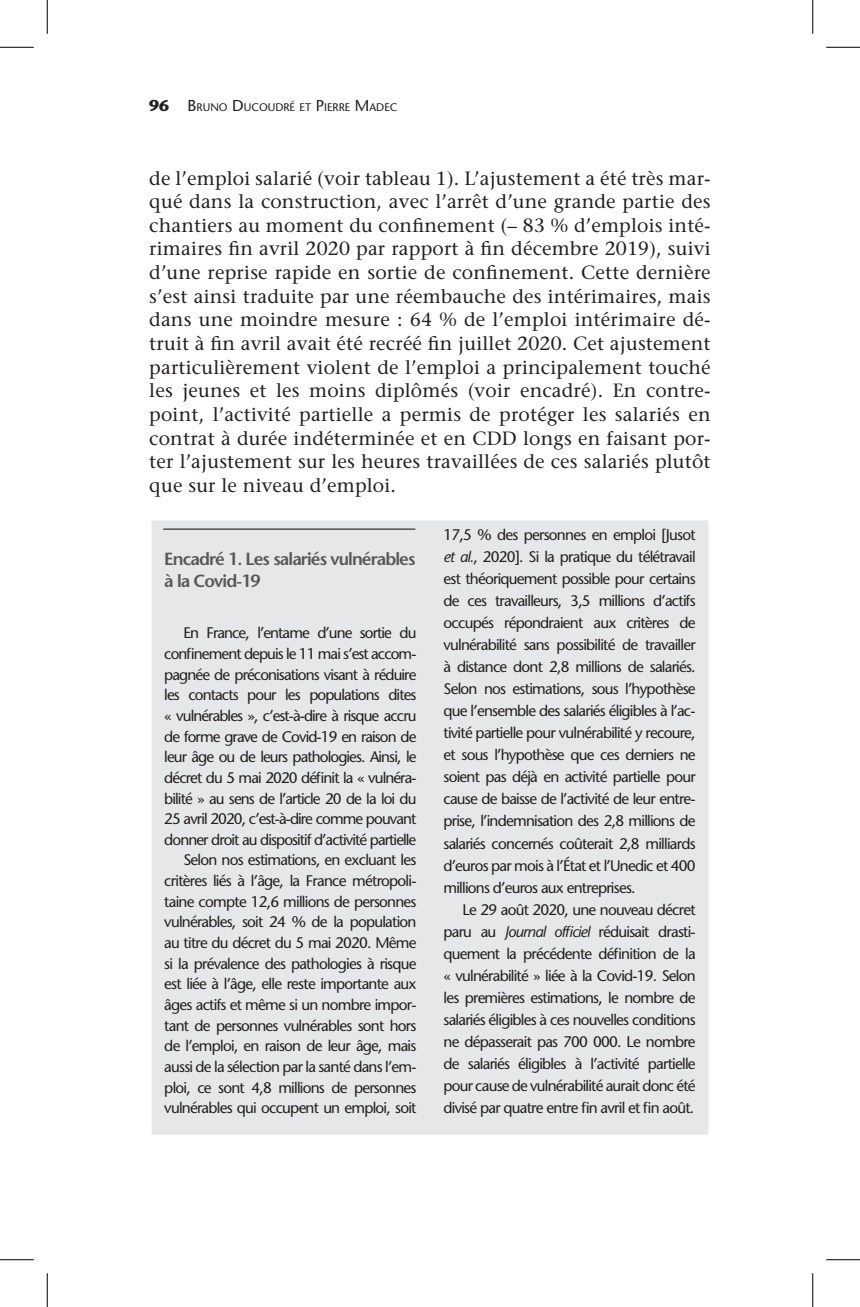
<style>
.page{position:relative;width:860px;height:1307px;background:#fff}
.page>*{position:absolute;margin:0;border:0;box-sizing:border-box;transform-origin:0 0}
.courant{font:19.12px/23.6px "Stone Serif";letter-spacing:.01em;color:#231f20;text-align:justify}
.Titre_encadré{font:600 17.55px/22.5px "Stone Sans";letter-spacing:-.05em;color:#57585a}
.Normal_1er{font:15.3px/22.1px "Stone Sans";letter-spacing:-.05em;color:#231f20;text-align:justify}
.t1{font:11.03px "Stone Sans";color:#231f20}
.s1{font-weight:700;font-size:15.75px}
.s2{font-size:15.75px}
.s3{font-style:italic}
</style>
<div class="page">
<div style="left:149px;top:518px;width:562px;height:618px;background:#e6e7e9;border:2px solid #fff"></div>
<hr style="left:163px;top:528px;width:252px;height:1px;background:#231f20">
<hr style="left:0;top:47px;width:34px;height:1px;background:#000">
<hr style="left:826px;top:47px;width:34px;height:1px;background:#000">
<hr style="left:0;top:1259px;width:34px;height:1px;background:#000">
<hr style="left:826px;top:1259px;width:34px;height:1px;background:#000">
<hr style="left:47px;top:0;width:1px;height:34px;background:#000">
<hr style="left:47px;top:1273px;width:1px;height:33px;background:#000">
<hr style="left:812px;top:0;width:1px;height:34px;background:#000">
<hr style="left:812px;top:1273px;width:1px;height:33px;background:#000">
<p class="t1" style="left:149px;top:100px;width:250px"><span class="s1">96</span> <span class="s2">B</span>RUNO <span class="s2">D</span>UCOUDRÉ ET <span class="s2">P</span>IERRE <span class="s2">M</span>ADEC</p>
<p class="courant" style="left:149px;top:166px;width:563px">de l’emploi salarié (voir tableau 1). L’ajustement a été très mar&shy;qué dans la construction, avec l’arrêt d’une grande partie des chantiers au moment du confinement (– 83 % d’emplois inté&shy;rimaires fin avril 2020 par rapport à fin décembre 2019), suivi d’une reprise rapide en sortie de confinement. Cette dernière s’est ainsi traduite par une réembauche des intérimaires, mais dans une moindre mesure : 64 % de l’emploi intérimaire dé&shy;truit à fin avril avait été recréé fin juillet 2020. Cet ajustement particulièrement violent de l’emploi a principalement touché les jeunes et les moins diplômés (voir encadré). En contre&shy;point, l’activité partielle a permis de protéger les salariés en contrat à durée indéterminée et en CDD longs en faisant por&shy;ter l’ajustement sur les heures travaillées de ces salariés plutôt que sur le niveau d’emploi.</p>
<p class="Titre_encadré" style="left:164px;top:547px;width:253px">Encadré 1. Les salariés vulnérables à la Covid-19</p>
<p class="Normal_1er" style="left:164px;top:622px;width:254px;line-height:20.7px;text-indent:19px">En France, l’entame d’une sortie du confinement depuis le 11 mai s’est accom&shy;pagnée de préconisations visant à réduire les contacts pour les populations dites « vulnérables », c’est-à-dire à risque accru de forme grave de Covid-19 en raison de leur âge ou de leurs pathologies. Ainsi, le décret du 5 mai 2020 définit la « vulnéra&shy;bilité » au sens de l’article 20 de la loi du 25 avril 2020, c’est-à-dire comme pouvant donner droit au dispositif d’activité partielle</p>
<p class="Normal_1er" style="left:164px;top:849px;width:254px;line-height:20.7px;text-indent:19px">Selon nos estimations, en excluant les critères liés à l’âge, la France métropoli&shy;taine compte 12,6 millions de personnes vulnérables, soit 24 % de la population au titre du décret du 5 mai 2020. Même si la prévalence des pathologies à risque est liée à l’âge, elle reste importante aux âges actifs et même si un nombre impor&shy;tant de personnes vulnérables sont hors de l’emploi, en raison de leur âge, mais aussi de la sélection par la santé dans l’em&shy;ploi, ce sont 4,8 millions de personnes vulnérables qui occupent un emploi, soit</p>
<p class="Normal_1er" style="left:443px;top:523px;width:254px">17,5 % des personnes en emploi [Jusot <span class="s3">et al.</span>, 2020]. Si la pratique du télétravail est théoriquement possible pour certains de ces travailleurs, 3,5 millions d’actifs occupés répondraient aux critères de vulnérabilité sans possibilité de travailler à distance dont 2,8 millions de salariés.<br>Selon nos estimations, sous l’hypothèse que l’ensemble des salariés éligibles à l’ac&shy;tivité partielle pour vulnérabilité y recoure, et sous l’hypothèse que ces derniers ne soient pas déjà en activité partielle pour cause de baisse de l’activité de leur entre&shy;prise, l’indemnisation des 2,8 millions de salariés concernés coûterait 2,8 milliards d’euros par mois à l’État et l’Unedic et 400 millions d’euros aux entreprises.</p>
<p class="Normal_1er" style="left:443px;top:898px;width:254px;text-indent:19px">Le 29 août 2020, une nouveau décret paru au <span class="s3">Journal officiel</span> réduisait drasti&shy;quement la précédente définition de la « vulnérabilité » liée à la Covid-19. Selon les premières estimations, le nombre de salariés éligibles à ces nouvelles conditions ne dépasserait pas 700 000. Le nombre de salariés éligibles à l’activité partielle pour cause de vulnérabilité aurait donc été divisé par quatre entre fin avril et fin août.</p>
</div>
